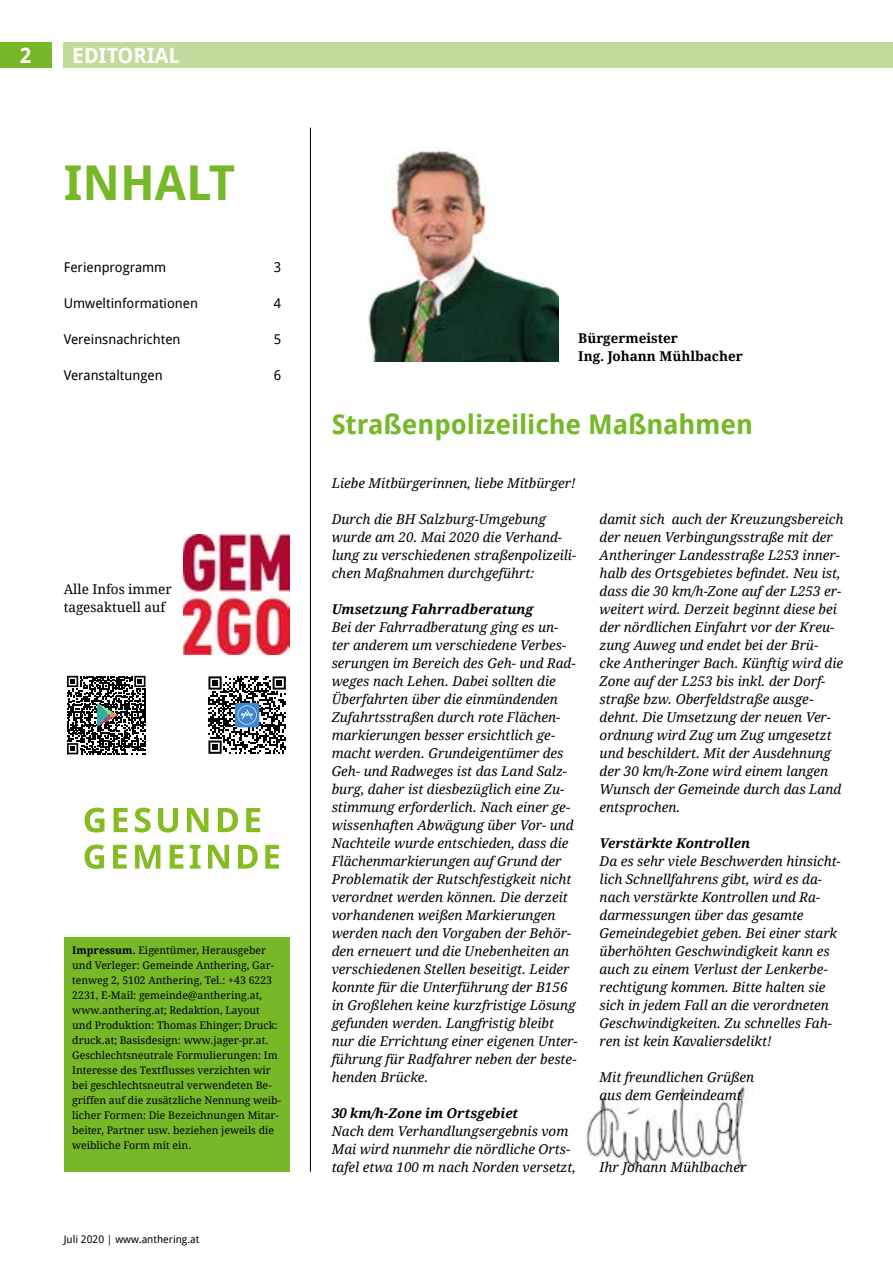
<style>
.page{position:relative;width:893px;height:1263px;background:#fff}
.page>*{position:absolute;margin:0;border:0;box-sizing:border-box;transform-origin:0 0}
.t1{font:700 48px "Droid Sans";color:#76b828}
.t2{font:700 27px "Droid Sans";letter-spacing:-.005em;color:#76b828}
.t3{font:700 21px "Droid Sans";color:#fff}
.t4{font:italic 13.5px/18px "Droid Serif";color:#000}
.t5{font:13.5px "Droid Sans";color:#000}
.t6{font:italic 700 13.5px "Droid Serif";color:#000}
.t7{font:700 13.5px/18px "Droid Serif";color:#000}
.t8{font:13.5px/18px "Droid Serif";color:#000}
.t9{font:10.5px/15px "Droid Serif";color:#000}
.t10{font:10.5px "Droid Sans";color:#000}
.s1{font-weight:700}
</style>
<div class="page">
<div style="left:0;top:43px;width:51px;height:25px;background:#76b828"></div>
<img style="left:586px;top:1085px;width:167px;height:87px">
<div style="left:64px;top:43px;width:829px;height:25px;background:#c3db9a"></div>
<div style="left:64px;top:938px;width:226px;height:234px;background:#76b828"></div>
<hr style="left:310px;top:128px;width:1px;height:1044px;background:#000">
<svg style="left:85px;top:844px;width:194px;height:25px"></svg>
<svg style="left:85px;top:808px;width:175px;height:24px"></svg>
<img style="left:366px;top:149px;width:193px;height:213px">
<img style="left:183px;top:535px;width:107px;height:120px">
<svg style="left:67px;top:675px;width:79px;height:80px"></svg>
<svg style="left:67px;top:676px;width:78px;height:78px"></svg>
<svg style="left:208px;top:676px;width:78px;height:78px"></svg>
<h3 class="t3" style="left:20px;top:42px;width:13px">2</h3>
<h3 class="t3" style="left:72px;top:42px;width:109px">EDITORIAL</h3>
<h1 class="t1" style="left:64px;top:152px;width:173px">INHALT</h1>
<p class="t5" style="left:64px;top:258px;width:104px">Ferienprogramm</p>
<p class="t5" style="left:274px;top:258px;width:9px">3</p>
<p class="t5" style="left:64px;top:294px;width:136px">Umweltinformationen</p>
<p class="t5" style="left:274px;top:294px;width:9px">4</p>
<p class="t5" style="left:64px;top:330px;width:118px">Vereinsnachrichten</p>
<p class="t5" style="left:274px;top:330px;width:9px">5</p>
<p class="t5" style="left:64px;top:366px;width:100px">Veranstaltungen</p>
<p class="t5" style="left:274px;top:366px;width:9px">6</p>
<p class="t8" style="left:64px;top:580px;width:109px">Alle Infos immer tagesaktuell auf</p>
<p class="t9" style="left:72px;top:943px;width:210px"><span class="s1">Impressum.</span> Eigentümer, Herausgeber und Verleger: Gemeinde Anthering, Gar&shy;tenweg 2, 5102 Anthering, Tel.: +43 6223<br>2231, E-Mail: gemeinde@anthering.at, www.anthering.at; Redaktion, Layout und Produktion: Thomas Ehinger; Druck: druck.at; Basisdesign: www.jager-pr.at.<br>Geschlechtsneutrale Formulierungen: Im Interesse des Textflusses verzichten wir bei geschlechtsneutral verwendeten Be&shy;griffen auf die zusätzliche Nennung weib&shy;licher Formen: Die Bezeichnungen Mitar&shy;beiter, Partner usw. beziehen jeweils die weibliche Form mit ein.</p>
<p class="t10" style="left:64px;top:1233px;width:137px">Juli 2020 | www.anthering.at</p>
<p class="t7" style="left:578px;top:329px;width:166px">Bürgermeister<br>Ing. Johann Mühlbacher</p>
<h2 class="t2" style="left:332px;top:407px;width:423px">Straßenpolizeiliche Maßnahmen</h2>
<p class="t4" style="left:332px;top:474px;width:245px">Liebe Mitbürgerinnen, liebe Mitbürger!</p>
<p class="t4" style="left:332px;top:510px;width:246px">Durch die BH Salzburg-Umgebung wurde am 20. Mai 2020 die Verhand&shy;lung zu verschiedenen straßenpolizeili&shy;chen Maßnahmen durchgeführt:</p>
<p class="t6" style="left:332px;top:600px;width:203px">Umsetzung Fahrradberatung</p>
<p class="t4" style="left:332px;top:618px;width:248px">Bei der Fahrradberatung ging es un&shy;ter anderem um verschiedene Verbes&shy;serungen im Bereich des Geh- und Rad&shy;weges nach Lehen. Dabei sollten die Überfahrten über die einmündenden Zufahrtsstraßen durch rote Flächen&shy;markierungen besser ersichtlich ge&shy;macht werden. Grundeigentümer des Geh- und Radweges ist das Land Salz&shy;burg, daher ist diesbezüglich eine Zu&shy;stimmung erforderlich. Nach einer ge&shy;wissenhaften Abwägung über Vor- und Nachteile wurde entschieden, dass die Flächenmarkierungen auf Grund der Problematik der Rutschfestigkeit nicht verordnet werden können. Die derzeit vorhandenen weißen Markierungen werden nach den Vorgaben der Behör&shy;den erneuert und die Unebenheiten an verschiedenen Stellen beseitigt. Leider konnte für die Unterführung der B156 in Großlehen keine kurzfristige Lösung gefunden werden. Langfristig bleibt nur die Errichtung einer eigenen Unter&shy;führung für Radfahrer neben der beste&shy;henden Brücke.</p>
<p class="t6" style="left:332px;top:1104px;width:188px">30 km/h-Zone im Ortsgebiet</p>
<p class="t4" style="left:332px;top:1121px;width:246px">Nach dem Verhandlungsergebnis vom<br>Mai wird nunmehr die nördliche Orts&shy;tafel etwa 100 m nach Norden versetzt,</p>
<p class="t4" style="left:600px;top:510px;width:245px">damit sich auch der Kreuzungsbereich der neuen Verbingungsstraße mit der Antheringer Landesstraße L253 inner&shy;halb des Ortsgebietes befindet. Neu ist, dass die 30 km/h-Zone auf der L253 er&shy;weitert wird. Derzeit beginnt diese bei der nördlichen Einfahrt vor der Kreu&shy;zung Auweg und endet bei der Brü-<br>cke Antheringer Bach. Künftig wird die Zone auf der L253 bis inkl. der Dorf&shy;straße bzw. Oberfeldstraße ausge&shy;dehnt. Die Umsetzung der neuen Ver&shy;ordnung wird Zug um Zug umgesetzt und beschildert. Mit der Ausdehnung der 30 km/h-Zone wird einem langen Wunsch der Gemeinde durch das Land entsprochen.</p>
<p class="t6" style="left:600px;top:834px;width:152px">Verstärkte Kontrollen</p>
<p class="t4" style="left:600px;top:852px;width:242px">Da es sehr viele Beschwerden hinsicht&shy;lich Schnellfahrens gibt, wird es da&shy;nach verstärkte Kontrollen und Ra&shy;darmessungen über das gesamte Gemeindegebiet geben. Bei einer stark überhöhten Geschwindigkeit kann es auch zu einem Verlust der Lenkerbe&shy;rechtigung kommen. Bitte halten sie sich in jedem Fall an die verordneten Geschwindigkeiten. Zu schnelles Fah&shy;ren ist kein Kavaliersdelikt!</p>
<p class="t4" style="left:600px;top:1067px;width:156px">Mit freundlichen Grüßen aus dem Gemeindeamt</p>
<p class="t4" style="left:600px;top:1157px;width:148px">Ihr Johann Mühlbacher</p>
</div>
